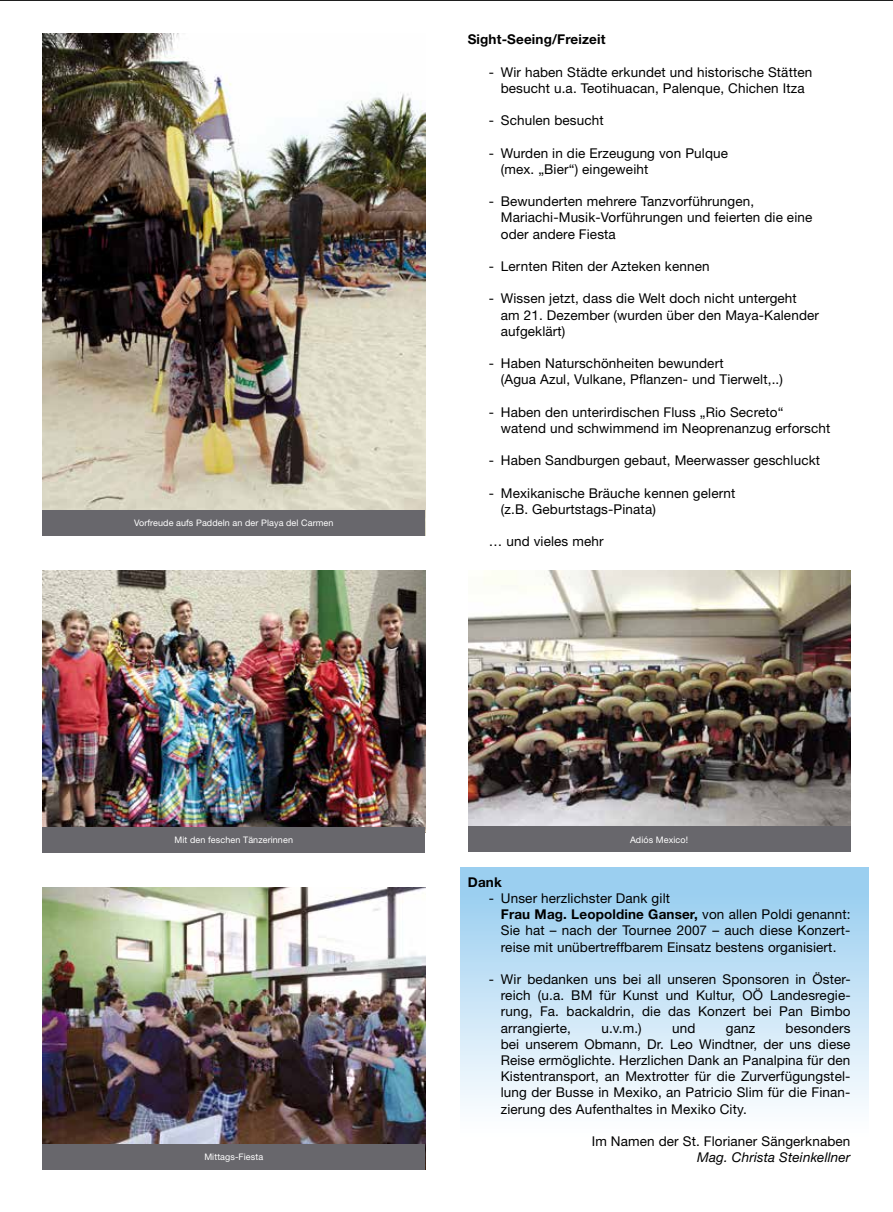
<style>
.page{position:relative;width:893px;height:1212px;background:#fff}
.page>*{position:absolute;margin:0;border:0;box-sizing:border-box;transform-origin:0 0}
.t1{font:13.5px/16.2px "Helvetica Neue";letter-spacing:.01em;color:#000}
.t2{font:700 13.5px "Helvetica Neue";letter-spacing:.01em;color:#000}
.t3{font:italic 13.5px "Helvetica Neue";letter-spacing:.01em;color:#000}
.t4{font:9px "Helvetica Neue";letter-spacing:.01em;color:#fff}
.s1{font-weight:700}
</style>
<div class="page">
<hr style="left:0;top:0;width:893px;height:1px;background:#000">
<div style="left:460px;top:867px;width:408px;height:316px;background:linear-gradient(to bottom,#96ccef,#fff)"></div>
<hr style="left:892px;top:668px;width:1px;height:96px;background:#ced0d2">
<img style="left:43px;top:34px;width:382px;height:476px">
<div style="left:43px;top:510px;width:382px;height:25px;background:#68676c"></div>
<img style="left:43px;top:571px;width:382px;height:256px">
<img style="left:468px;top:570px;width:382px;height:257px">
<img style="left:43px;top:888px;width:382px;height:256px">
<div style="left:43px;top:827px;width:382px;height:25px;background:#68676c"></div>
<div style="left:468px;top:827px;width:382px;height:25px;background:#68676c"></div>
<div style="left:43px;top:1144px;width:382px;height:25px;background:#68676c"></div>
<p class="t4" style="left:134px;top:517px;width:201px">Vorfreude aufs Paddeln an der Playa del Carmen</p>
<p class="t2" style="left:468px;top:31px;width:139px">Sight-Seeing/Freizeit</p>
<p class="t1" style="left:489px;top:64px;width:325px;text-align:center">- Wir haben Städte erkundet und historische Stätten besucht u.a. Teotihuacan, Palenque, Chichen Itza</p>
<p class="t1" style="left:489px;top:112px;width:116px">- Schulen besucht</p>
<p class="t1" style="left:501px;top:145px;width:229px;text-indent:-12px">- Wurden in die Erzeugung von Pulque (mex. „Bier“) eingeweiht</p>
<p class="t1" style="left:501px;top:193px;width:313px;text-indent:-12px">- Bewunderten mehrere Tanzvorführungen,<br>Mariachi-Musik-Vorführungen und feierten die eine oder andere Fiesta</p>
<p class="t1" style="left:489px;top:258px;width:222px">- Lernten Riten der Azteken kennen</p>
<p class="t1" style="left:501px;top:290px;width:320px;text-indent:-12px">- Wissen jetzt, dass die Welt doch nicht untergeht am 21. Dezember (wurden über den Maya-Kalender aufgeklärt)</p>
<p class="t1" style="left:501px;top:355px;width:284px;text-indent:-12px">- Haben Naturschönheiten bewundert<br>(Agua Azul, Vulkane, Pflanzen- und Tierwelt,..)</p>
<p class="t1" style="left:501px;top:404px;width:331px;text-indent:-12px">- Haben den unterirdischen Fluss „Rio Secreto“ watend und schwimmend im Neoprenanzug erforscht</p>
<p class="t1" style="left:489px;top:452px;width:333px">- Haben Sandburgen gebaut, Meerwasser geschluckt</p>
<p class="t1" style="left:501px;top:485px;width:236px;text-indent:-12px">- Mexikanische Bräuche kennen gelernt (z.B. Geburtstags-Pinata)</p>
<p class="t1" style="left:489px;top:533px;width:116px">… und vieles mehr</p>
<p class="t4" style="left:175px;top:834px;width:120px">Mit den feschen Tänzerinnen</p>
<p class="t4" style="left:630px;top:834px;width:60px">Adiós Mexico!</p>
<p class="t4" style="left:204px;top:1151px;width:60px">Mittags-Fiesta</p>
<p class="t2" style="left:468px;top:873px;width:35px">Dank</p>
<p class="t1" style="left:501px;top:890px;width:351px;text-indent:-12px">- Unser herzlichster Dank gilt<br><span class="s1">Frau Mag. Leopoldine Ganser,</span> von allen Poldi genannt:<br>Sie hat – nach der Tournee 2007 – auch diese Konzert&shy;reise mit unübertreffbarem Einsatz bestens organisiert.</p>
<p class="t1" style="left:501px;top:971px;width:351px;text-align:justify;text-indent:-12px">- Wir bedanken uns bei all unseren Sponsoren in Öster&shy;reich (u.a. BM für Kunst und Kultur, OÖ Landesregie&shy;rung, Fa. backaldrin, die das Konzert bei Pan Bimbo arrangierte,</p>
<p class="t1" style="left:601px;top:1019px;width:42px">u.v.m.)</p>
<p class="t1" style="left:672px;top:1019px;width:25px">und</p>
<p class="t1" style="left:726px;top:1019px;width:31px">ganz</p>
<p class="t1" style="left:501px;top:1019px;width:351px;text-align:justify;text-indent:285px">besonders bei unserem Obmann, Dr. Leo Windtner, der uns diese Reise ermöglichte. Herzlichen Dank an Panalpina für den Kistentransport, an Mextrotter für die Zurverfügungstel&shy;lung der Busse in Mexiko, an Patricio Slim für die Finan&shy;zierung des Aufenthaltes in Mexiko City.</p>
<p class="t1" style="left:592px;top:1133px;width:260px">Im Namen der St. Florianer Sängerknaben</p>
<p class="t3" style="left:697px;top:1149px;width:155px">Mag. Christa Steinkellner</p>
</div>
